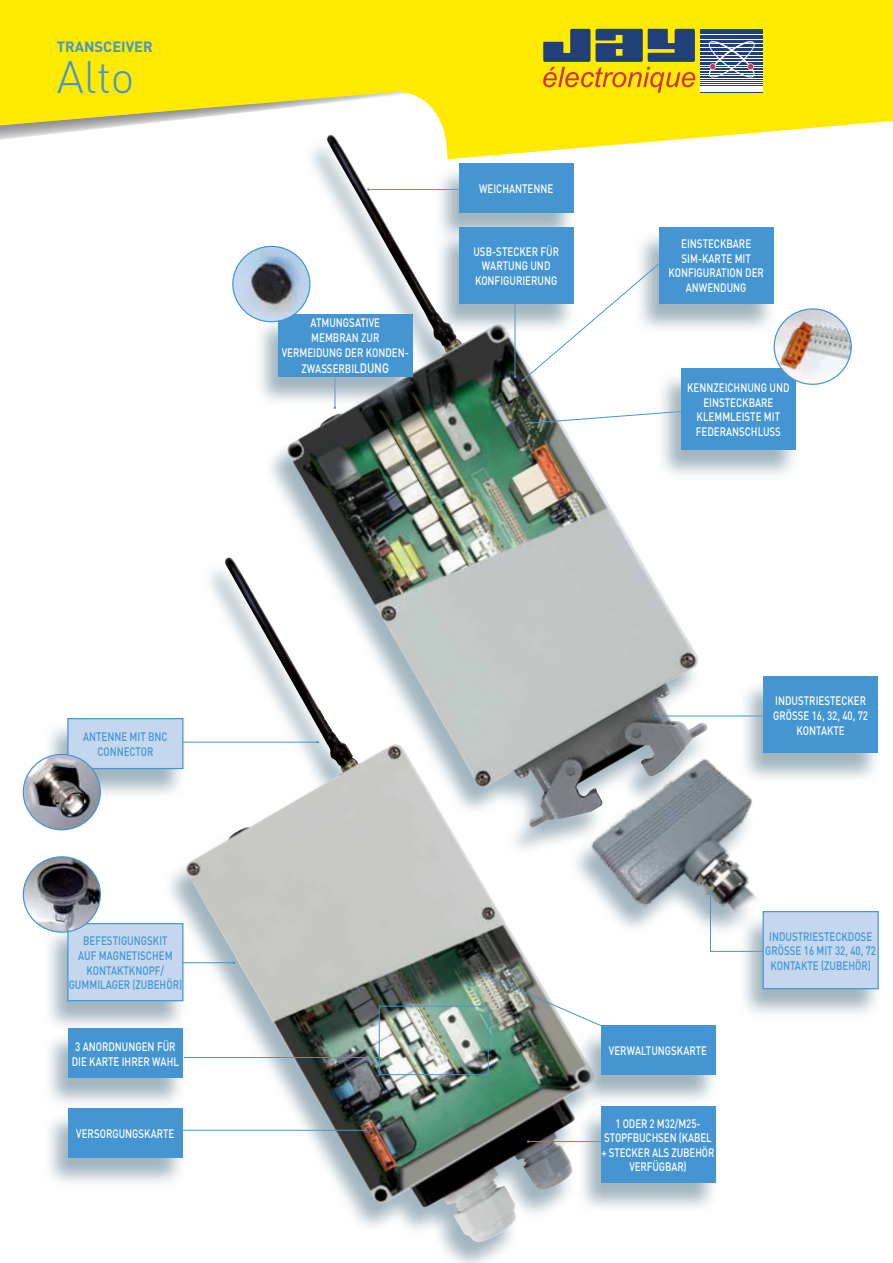
<style>
.page{position:relative;width:893px;height:1263px;background:#fff}
.page>*{position:absolute;margin:0;border:0;box-sizing:border-box;transform-origin:0 0}
.t1{font:300 45px "DIN";color:#4495d1}
.t2{font:700 14.7px "DIN";color:#4495d1}
.t3{font:500 12.15px/14.5px "DIN";letter-spacing:.095em;color:#fff;text-align:center;scale:.8 1}
.t4{font:500 12.15px/14.5px "DIN";letter-spacing:.09em;color:#4495d1;text-align:center;scale:.8 1}
.t5{font:500 12.15px "DIN";color:#4495d1;scale:.8 1}
.t6{font:500 12.15px/14.5px "DIN";color:#fff;scale:.8 1}
.t7{font:500 12.15px "DIN";letter-spacing:.11em;color:#4495d1;scale:.8 1}
.s1{font-size:13.5px}
</style>
<div class="page">
<svg style="left:0;top:0;width:893px;height:140px;background:#fcea21"></svg>
<svg style="left:700px;top:29px;width:63px;height:62px"></svg>
<hr style="left:700px;top:34px;width:63px;height:1px;background:#fff">
<hr style="left:700px;top:44px;width:63px;height:1px;background:#fff">
<hr style="left:700px;top:48px;width:63px;height:1px;background:#fff">
<hr style="left:700px;top:51px;width:63px;height:1px;background:#fff">
<hr style="left:700px;top:55px;width:63px;height:1px;background:#fff">
<hr style="left:700px;top:58px;width:63px;height:1px;background:#fff">
<hr style="left:700px;top:62px;width:63px;height:1px;background:#fff">
<hr style="left:700px;top:65px;width:63px;height:1px;background:#fff">
<hr style="left:700px;top:67px;width:63px;height:1px;background:#fff">
<hr style="left:700px;top:70px;width:63px;height:1px;background:#fff">
<hr style="left:700px;top:73px;width:63px;height:1px;background:#fff">
<hr style="left:700px;top:75px;width:63px;height:1px;background:#fff">
<hr style="left:700px;top:78px;width:63px;height:1px;background:#fff">
<hr style="left:700px;top:80px;width:63px;height:1px;background:#fff">
<hr style="left:700px;top:82px;width:63px;height:1px;background:#fff">
<hr style="left:700px;top:84px;width:63px;height:1px;background:#fff">
<hr style="left:700px;top:86px;width:63px;height:1px;background:#fff">
<hr style="left:700px;top:88px;width:63px;height:1px;background:#fff">
<hr style="left:700px;top:91px;width:63px;height:1px;background:#fff">
<hr style="left:700px;top:39px;width:63px;height:1px;background:#fff">
<svg style="left:708px;top:40px;width:48px;height:38px"></svg>
<svg style="left:543px;top:29px;width:152px;height:64px;background:#a29436"></svg>
<img style="left:597px;top:762px;width:156px;height:167px">
<div style="left:162px;top:561px;width:435px;height:702px;background:#849daa;opacity:.75"></div>
<img style="left:183px;top:557px;width:414px;height:686px">
<div style="left:263px;top:138px;width:447px;height:720px;background:#849daa;opacity:.75"></div>
<img style="left:285px;top:134px;width:422px;height:694px">
<div style="left:634px;top:229px;width:143px;height:106px;background:#849daa;opacity:.75"></div>
<div style="left:659px;top:227px;width:115px;height:76px;background:#4495d1"></div>
<hr style="left:515px;top:301px;width:1px;height:76px;background:#4495d1">
<svg style="left:530px;top:411px;width:126px;height:13px"></svg>
<hr style="left:91px;top:742px;width:227px;height:1px;background:#4495d1">
<hr style="left:91px;top:962px;width:143px;height:1px;background:#4495d1">
<hr style="left:91px;top:1130px;width:275px;height:1px;background:#4495d1">
<hr style="left:184px;top:1057px;width:197px;height:1px;background:#4495d1">
<hr style="left:528px;top:1141px;width:129px;height:1px;background:#4495d1">
<img style="left:482px;top:973px;width:119px;height:78px">
<div style="left:43px;top:1031px;width:143px;height:78px;background:#849daa;opacity:.75"></div>
<div style="left:68px;top:1028px;width:115px;height:50px;background:#4495d1"></div>
<div style="left:656px;top:371px;width:143px;height:110px;background:#849daa;opacity:.75"></div>
<div style="left:681px;top:368px;width:115px;height:82px;background:#4495d1"></div>
<div style="left:43px;top:1110px;width:143px;height:79px;background:#849daa;opacity:.75"></div>
<div style="left:68px;top:1108px;width:115px;height:49px;background:#4495d1"></div>
<img style="left:774px;top:309px;width:77px;height:75px">
<div style="left:774px;top:308px;width:78px;height:77px;border:1px solid #4495d1;border-radius:50%"></div>
<div style="left:253px;top:316px;width:163px;height:92px;background:#849daa;opacity:.75"></div>
<div style="left:278px;top:314px;width:134px;height:62px;background:#4495d1"></div>
<img style="left:233px;top:246px;width:77px;height:76px">
<div style="left:232px;top:246px;width:78px;height:76px;border:1px solid #4495d1;border-radius:50%"></div>
<div style="left:42px;top:721px;width:145px;height:79px;background:#849daa;opacity:.75"></div>
<div style="left:68px;top:719px;width:115px;height:49px;background:#c4d7ef"></div>
<div style="left:67px;top:718px;width:116px;height:51px;border:1px solid #4495d1"></div>
<img style="left:23px;top:754px;width:77px;height:76px">
<div style="left:23px;top:754px;width:78px;height:76px;border:1px solid #4495d1;border-radius:50%"></div>
<div style="left:379px;top:1006px;width:109px;height:69px;border:1px solid #4495d1"></div>
<svg style="left:709px;top:891px;width:54px;height:61px"></svg>
<hr style="left:655px;top:716px;width:185px;height:1px;background:#4495d1">
<div style="left:738px;top:914px;width:144px;height:106px;background:#849daa;opacity:.75"></div>
<div style="left:763px;top:912px;width:115px;height:77px;background:#c4d7ef"></div>
<div style="left:763px;top:911px;width:116px;height:78px;border:1px solid #4495d1"></div>
<div style="left:42px;top:926px;width:145px;height:106px;background:#849daa;opacity:.75"></div>
<div style="left:68px;top:924px;width:115px;height:77px;background:#c4d7ef"></div>
<div style="left:67px;top:923px;width:116px;height:78px;border:1px solid #4495d1"></div>
<img style="left:23px;top:857px;width:77px;height:75px">
<div style="left:23px;top:856px;width:78px;height:77px;border:1px solid #4495d1;border-radius:50%"></div>
<hr style="left:368px;top:189px;width:192px;height:1px;background:#4495d1">
<div style="left:434px;top:166px;width:143px;height:78px;background:#849daa;opacity:.75"></div>
<div style="left:459px;top:163px;width:115px;height:50px;background:#4495d1"></div>
<div style="left:434px;top:229px;width:143px;height:106px;background:#849daa;opacity:.75"></div>
<div style="left:459px;top:227px;width:115px;height:76px;background:#4495d1"></div>
<div style="left:576px;top:1028px;width:143px;height:78px;background:#849daa;opacity:.75"></div>
<div style="left:601px;top:1025px;width:114px;height:50px;background:#4495d1"></div>
<div style="left:576px;top:1108px;width:143px;height:106px;background:#849daa;opacity:.75"></div>
<div style="left:601px;top:1106px;width:114px;height:77px;background:#4495d1"></div>
<div style="left:738px;top:679px;width:143px;height:105px;background:#849daa;opacity:.75"></div>
<div style="left:763px;top:676px;width:115px;height:77px;background:#4495d1"></div>
<svg style="left:522px;top:260px;width:141px;height:122px"></svg>
<p class="t2" style="left:57px;top:37px;width:98px">TRANSCEIVER</p>
<h1 class="t1" style="left:57px;top:49px;width:79px">Alto</h1>
<p class="t3" style="left:311px;top:315px;width:33px">ATMUNGSA</p>
<p class="t3" style="left:360px;top:315px;width:26px">TIVE</p>
<p class="t3" style="left:311px;top:330px;width:87px">MEMBRAN ZUR</p>
<p class="t3" style="left:282px;top:344px;width:48px">VERMEIDUNG</p>
<p class="t3" style="left:345px;top:344px;width:35px">DER KOND</p>
<p class="t3" style="left:392px;top:344px;width:23px">EN-</p>
<p class="t3" style="left:302px;top:361px;width:9px">ZWASS</p>
<p class="t3" style="left:333px;top:361px;width:44px">ERBIL<span class="s1">DUNG</span></p>
<p class="t3" style="left:479px;top:181px;width:93px">WEICHANTENNE</p>
<p class="t3" style="left:473px;top:243px;width:106px">USB-STECKER FÜR<br>WARTUNG UND<br>KONFIGURIERUNG</p>
<p class="t3" style="left:668px;top:236px;width:112px">EINSTECKBARE<br>SIM-KARTE MIT<br>KONFIGURATION DER<br>ANWENDUNG</p>
<p class="t3" style="left:687px;top:380px;width:130px">KENNZEICHNUNG UND<br>EINSTECKBARE<br>KLEMM LEISTE MIT<br>FE DERANSCHLUSS</p>
<p class="t4" style="left:83px;top:729px;width:107px">ANTENNE MIT BNC<br>CONNECTOR</p>
<p class="t4" style="left:83px;top:933px;width:104px">BEFESTIGUNGSKIT</p>
<p class="t4" style="left:78px;top:948px;width:110px">AUF MAGNETISCHEM</p>
<p class="t7" style="left:87px;top:962px;width:98px">KONTAKTKNOPF/</p>
<p class="t4" style="left:69px;top:977px;width:143px">GUMM ILAGER (ZUBEHÖR)</p>
<p class="t3" style="left:72px;top:1039px;width:136px;text-align:left">3 ANORDNUNGEN FÜR<br>DIE KARTE IHRER WAHL</p>
<p class="t3" style="left:76px;top:1126px;width:109px">VERSORGUNGSKARTE</p>
<p class="t3" style="left:773px;top:693px;width:109px;text-align:left">I NDUSTRIESTECKER<br>GRÖSSE</p>
<p class="t6" style="left:796px;top:708px;width:91px;text-indent:15px">16, 32, 40, 72<br>KONTAKTE</p>
<p class="t3" style="left:609px;top:1043px;width:109px">VERWALTUNGSKARTE</p>
<p class="t3" style="left:601px;top:1115px;width:139px">1 ODER 2 M32/M 25-<br>STOPFBUCHSEN (KABEL + STECKER ALS ZUBEHÖR<br>VERFÜGBAR)</p>
<p class="t4" style="left:769px;top:928px;width:8px">INDUS</p>
<p class="t4" style="left:798px;top:928px;width:56px">TRI ESTECKDOS</p>
<p class="t4" style="left:866px;top:928px;width:9px">E</p>
<p class="t5" style="left:765px;top:943px;width:140px">GRÖSSE 16 M IT 32, 40, 72</p>
<p class="t4" style="left:770px;top:958px;width:127px">KONTAKTE (ZUBEHÖR)</p>
</div>
